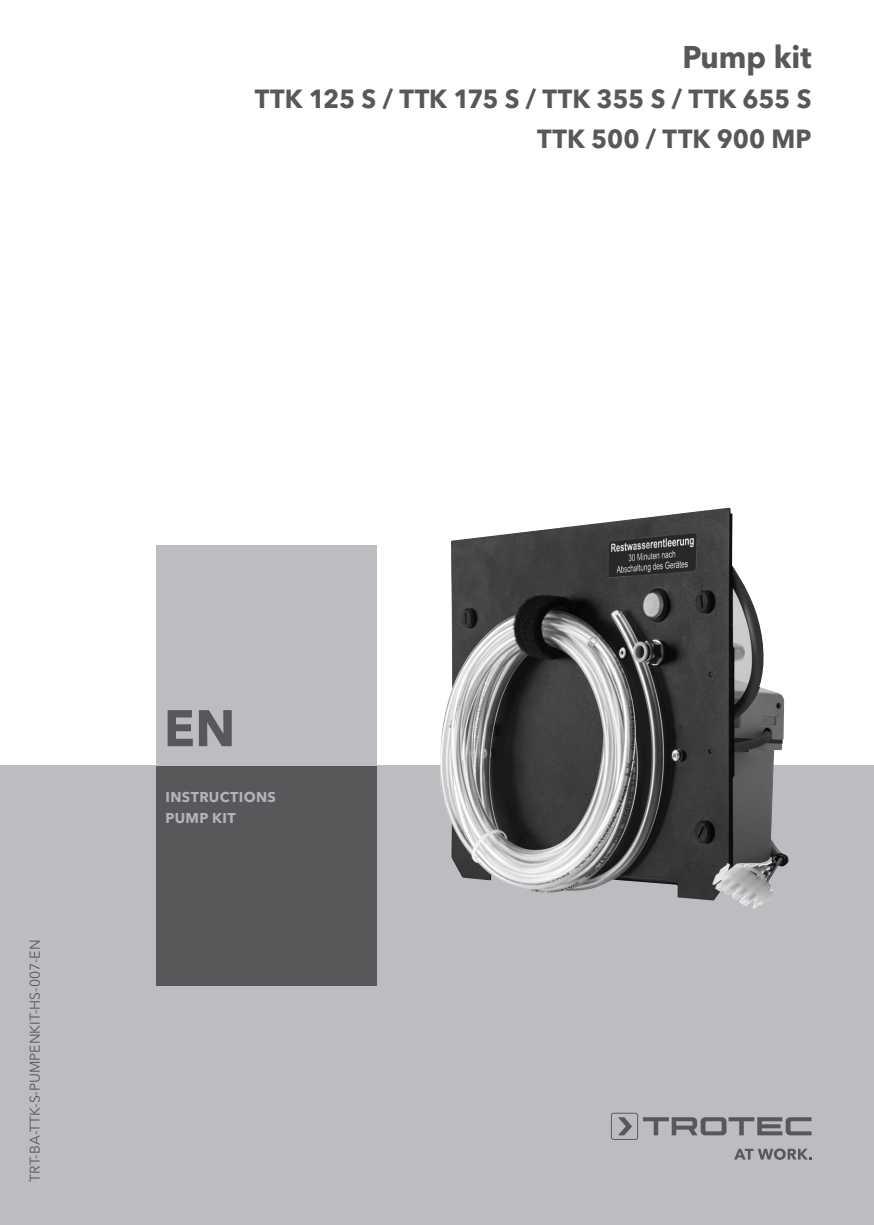
<style>
.page{position:relative;width:874px;height:1225px;background:#fff}
.page>*{position:absolute;margin:0;border:0;box-sizing:border-box;transform-origin:0 0}
.t1{font:700 51px "Avenir Next W1 G";color:#57585a}
.t2{font:700 31.2px "Avenir Next W1 G";color:#57585a;scale:.96 1}
.t3{font:700 26px/40px "Avenir Next W1 G";color:#57585a;text-align:right;scale:.96 1}
.t4{font:700 14.2px/21.2px "Avenir Next W1 G";letter-spacing:.025em;color:#b2b3b7}
.t5{font:14px "Avenir Next W1 G";color:#57585a}
</style>
<div class="page">
<div style="left:0;top:765px;width:873px;height:460px;background:#bcbdc0"></div>
<div style="left:156px;top:765px;width:220px;height:221px;background:#57585a"></div>
<div style="left:156px;top:545px;width:220px;height:220px;background:#bcbdc0"></div>
<svg style="left:611px;top:1112px;width:200px;height:27px"></svg>
<svg style="left:734px;top:1148px;width:77px;height:11px"></svg>
<img style="left:440px;top:508px;width:348px;height:401px">
<p class="t2" style="left:682px;top:38px;width:136px">Pump kit</p>
<p class="t3" style="left:255px;top:79px;width:581px">TTK 125 S / TTK 175 S / TTK 355 S / TTK 655 S<br>TTK 500 / TTK 900 MP</p>
<p class="t5" style="left:26px;top:1181px;width:243px;rotate:-90deg">TRT-BA-TTK-S-PUMPENKIT-HS-007-EN</p>
<h1 class="t1" style="left:164px;top:697px;width:73px">EN</h1>
<p class="t4" style="left:165px;top:786px;width:112px">INSTRUCTIONS<br>PUMP KIT</p>
</div>
